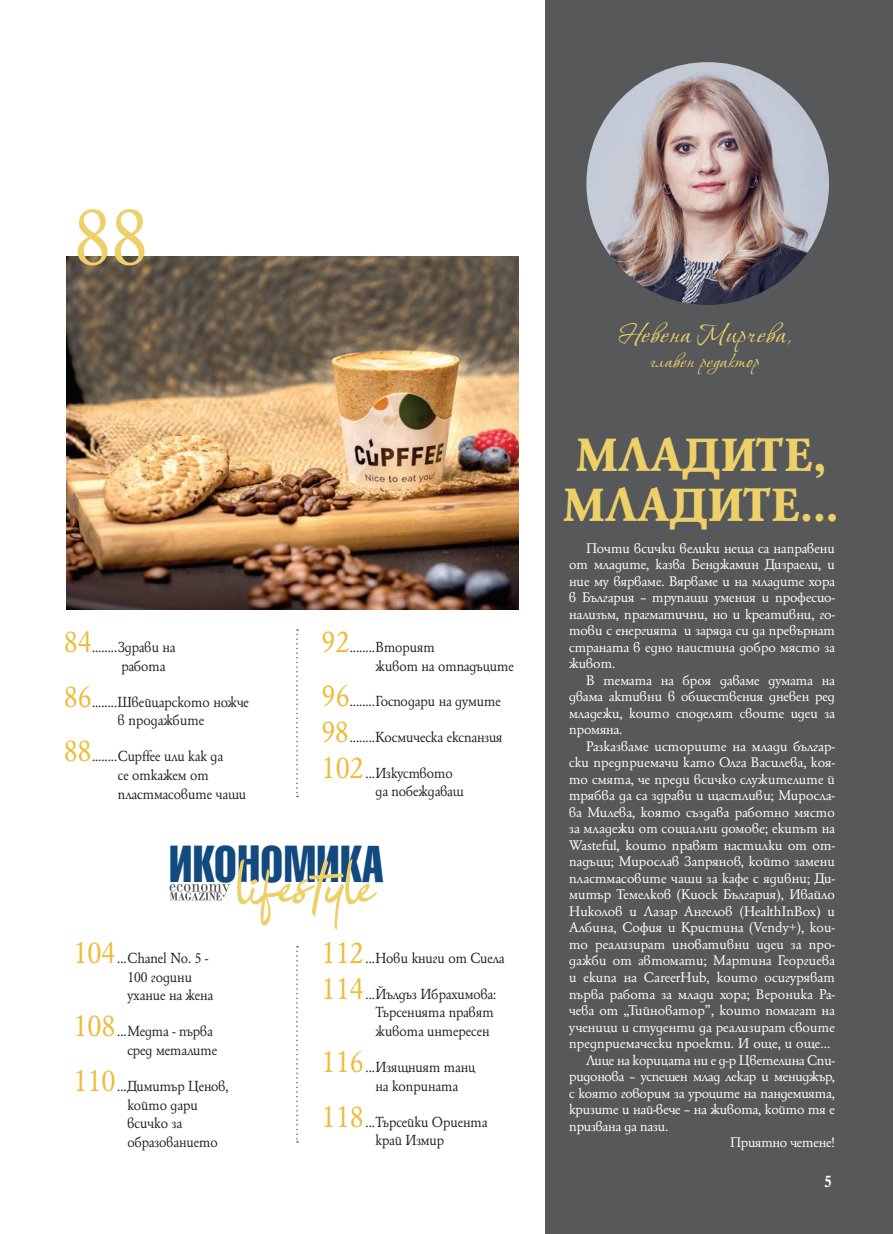
<style>
.page{position:relative;width:893px;height:1234px;background:#fff}
.page>*{position:absolute;margin:0;border:0;box-sizing:border-box;transform-origin:0 0}
.t1{font:88.65px "HS Garamond Bg";color:#edd068;scale:.95 1}
.t2{font:51px "Helios Compressed";letter-spacing:.025em;color:#124a7f;scale:.93 1}
.t3{font:900 50.55px/50.6px "HS Garamond Bg Exp";color:#eed068}
.t4{font:30.45px "Vera Crouz";letter-spacing:.04em;color:#edd068}
.t5{font:22.35px "Vera Crouz";letter-spacing:.04em;color:#edd068}
.t6{font:700 18px "HS Garamond Bg";color:#fff;scale:.9 1}
.t7{font:15.75px/18.8px "HS Garamond Bg";color:#231f20;scale:.94 1}
.t8{font:15px "HS Garamond Bg";color:#fff}
.s1{font-size:33px;color:#edbc39}
</style>
<div class="page">
<div style="left:546px;top:0;width:347px;height:1233px;background:#57585a"></div>
<svg style="left:296px;top:629px;width:2px;height:168px"></svg>
<svg style="left:296px;top:946px;width:2px;height:196px"></svg>
<img style="left:586px;top:62px;width:243px;height:243px;border-radius:50%">
<img style="left:67px;top:256px;width:452px;height:353px">
<svg style="left:170px;top:884px;width:60px;height:16px"></svg>
<svg style="left:237px;top:858px;width:140px;height:71px"></svg>
<p class="t1" style="left:73px;top:182px;width:81px">88</p>
<p class="t7" style="left:121px;top:637px;width:59px;text-indent:-58px"><span class="s1">84</span> ........Здрави на работа</p>
<p class="t7" style="left:64px;top:691px;width:198px;text-align:center"><span class="s1">86</span> ........Швейцарското ножче в продажбите</p>
<p class="t7" style="left:118px;top:746px;width:138px;text-indent:-54px"><span class="s1">88</span> ........Cupffee или как да<br>се откажем от пластмасовите чаши</p>
<p class="t7" style="left:376px;top:637px;width:148px;text-indent:-54px"><span class="s1">92</span> ........Вторият<br>живот на отпадъците</p>
<p class="t7" style="left:322px;top:691px;width:192px"><span class="s1">96</span> ........Господари на думите</p>
<p class="t7" style="left:322px;top:726px;width:194px"><span class="s1">98</span> ........Космическа експанзия</p>
<p class="t7" style="left:376px;top:762px;width:95px;text-indent:-54px"><span class="s1">102</span> ...Изкуството да побеждаваш</p>
<p class="t2" style="left:170px;top:843px;width:232px">ИКОНОМИКА</p>
<p class="t7" style="left:127px;top:947px;width:93px;text-indent:-54px"><span class="s1">104</span> ...Chanel No. 5 -<br>100 години ухание на жена</p>
<p class="t7" style="left:73px;top:1021px;width:155px;text-align:right"><span class="s1">108</span> ...Медта - първа сред металите</p>
<p class="t7" style="left:73px;top:1075px;width:167px"><span class="s1">110</span> ...Димитър Ценов,</p>
<p class="t7" style="left:127px;top:1113px;width:98px">всичко за образованието</p>
<p class="t7" style="left:322px;top:947px;width:196px"><span class="s1">112</span> ...Нови книги от Сиела</p>
<p class="t7" style="left:376px;top:983px;width:130px;text-indent:-54px"><span class="s1">114</span> ...Йълдъз Ибрахимова:<br>Търсенията правят живота интересен</p>
<p class="t7" style="left:376px;top:1056px;width:108px;text-indent:-54px"><span class="s1">116</span> ...Изящният танц на коприната</p>
<p class="t7" style="left:376px;top:1111px;width:121px;text-indent:-54px"><span class="s1">118</span> ...Търсейки Ориента край Измир</p>
<p class="t4" style="left:618px;top:319px;width:174px">Невена Мирчева,</p>
<p class="t5" style="left:650px;top:350px;width:111px">главен редактор</p>
<p class="t3" style="left:562px;top:427px;width:278px">МЛАДИТЕ,<br>МЛАДИТЕ...</p>
<p class="t8" style="left:586px;top:538px;width:250px">Почти всички велики неща са направени</p>
<p class="t8" style="left:569px;top:555px;width:267px">от младите, казва Бенджамин Дизраели, и</p>
<p class="t8" style="left:569px;top:571px;width:267px">ние му вярваме. Вярваме и на младите хора</p>
<p class="t8" style="left:569px;top:588px;width:267px">в България – трупащи умения и професио-</p>
<p class="t8" style="left:569px;top:604px;width:267px">нализъм, прагматични, но и креативни, го-</p>
<p class="t8" style="left:569px;top:621px;width:267px">тови с енергията и заряда си да превърнат</p>
<p class="t8" style="left:569px;top:637px;width:267px">страната в едно наистина добро място за</p>
<p class="t8" style="left:569px;top:654px;width:48px">живот.</p>
<p class="t8" style="left:586px;top:670px;width:250px">В темата на броя даваме думата на</p>
<p class="t8" style="left:569px;top:687px;width:267px">двама активни в обществения дневен ред</p>
<p class="t8" style="left:569px;top:703px;width:267px">младежи, които споделят своите идеи за</p>
<p class="t8" style="left:569px;top:720px;width:55px">промяна.</p>
<p class="t8" style="left:586px;top:736px;width:250px">Разказваме историите на млади българ-</p>
<p class="t8" style="left:569px;top:753px;width:267px">ски предприемачи като Олга Василева, коя-</p>
<p class="t8" style="left:569px;top:769px;width:267px">то смята, че преди всичко служителите й</p>
<p class="t8" style="left:569px;top:786px;width:267px">трябва да са здрави и щастливи; Миросла-</p>
<p class="t8" style="left:569px;top:802px;width:267px">ва Милева, която създава работно място</p>
<p class="t8" style="left:569px;top:819px;width:267px">за младежи от социални домове; екипът на</p>
<p class="t8" style="left:569px;top:835px;width:267px">Wasteful, които правят настилки от от-</p>
<p class="t8" style="left:569px;top:852px;width:267px">падъци; Мирослав Запрянов, който замени</p>
<p class="t8" style="left:569px;top:868px;width:267px">пластмасовите чаши за кафе с ядивни; Ди-</p>
<p class="t8" style="left:569px;top:885px;width:267px">митър Темелков (Киоск България), Ивайло</p>
<p class="t8" style="left:569px;top:901px;width:267px">Николов и Лазар Ангелов (HealthInBox) и</p>
<p class="t8" style="left:569px;top:918px;width:267px">Албина, София и Кристина (Vendy+), кои-</p>
<p class="t8" style="left:569px;top:934px;width:267px">то реализират иновативни идеи за про-</p>
<p class="t8" style="left:569px;top:951px;width:267px">дажби от автомати; Мартина Георгиева</p>
<p class="t8" style="left:569px;top:967px;width:267px">и екипа на CareerHub, които осигуряват</p>
<p class="t8" style="left:569px;top:984px;width:267px">първа работа за млади хора; Вероника Ра-</p>
<p class="t8" style="left:569px;top:1000px;width:267px">чева от „Тийноватор”, които помагат на</p>
<p class="t8" style="left:569px;top:1017px;width:267px">ученици и студенти да реализират своите</p>
<p class="t8" style="left:569px;top:1033px;width:263px">предприемачески проекти. И още, и още...</p>
<p class="t8" style="left:586px;top:1050px;width:250px">Лице на корицата ни е д-р Цветелина Спи-</p>
<p class="t8" style="left:569px;top:1066px;width:267px">ридонова – успешен млад лекар и мениджър,</p>
<p class="t8" style="left:569px;top:1083px;width:267px">с която говорим за уроците на пандемията,</p>
<p class="t8" style="left:569px;top:1099px;width:267px">кризите и най-вече – на живота, който тя е</p>
<p class="t8" style="left:569px;top:1116px;width:101px">призвана да пази.</p>
<p class="t8" style="left:730px;top:1132px;width:106px">Приятно четене!</p>
<p class="t6" style="left:825px;top:1169px;width:10px">5</p>
</div>
